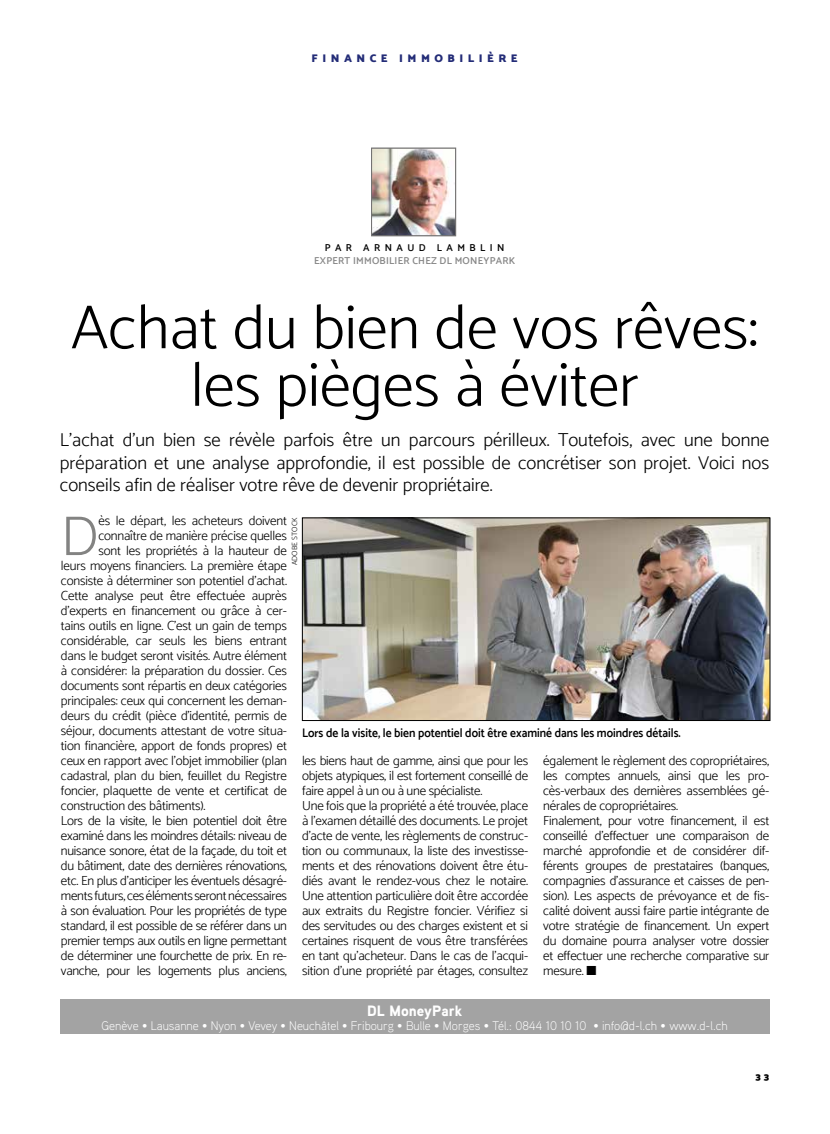
<style>
.page{position:relative;width:830px;height:1134px;background:#fff}
.page>*{position:absolute;margin:0;border:0;box-sizing:border-box;transform-origin:0 0}
.t1{font:300 62.5px/57.5px "Catamaran";color:#000;text-align:center}
.t2{font:300 56.38px "Catamaran";color:#838382}
.t3{font:300 18.75px/22.5px "Catamaran";color:#000;text-align:justify}
.t4{font:900 15px "Aaux Pro";color:#fff}
.t5{font:300 13.12px/15px "Catamaran";letter-spacing:-.01em;color:#000}
.t6{font:300 12.5px "Aaux Pro";color:#fff}
.t7{font:600 12.5px "Catamaran";color:#000;scale:.92 1}
.t8{font:900 11.25px "Catamaran";letter-spacing:.4em;color:#232c77}
.t9{font:600 10px "Catamaran";letter-spacing:.02em;color:#878787}
.t10{font:600 10px "Catamaran";letter-spacing:.445em;color:#000}
.t11{font:900 10px "Catamaran";color:#000}
.t12{font:300 7.5px "Catamaran";letter-spacing:.01em;color:#000}
</style>
<div class="page">
<img style="left:373px;top:150px;width:80px;height:84px">
<div style="left:371px;top:148px;width:85px;height:88px;border:1px solid #747373"></div>
<div style="left:60px;top:999px;width:709px;height:35px;background:#a3a3a3"></div>
<img style="left:304px;top:520px;width:464px;height:199px">
<div style="left:302px;top:518px;width:468px;height:203px;border:1px solid #000"></div>
<p class="t8" style="left:311px;top:52px;width:207px">FINANCE IMMOBILIÈRE</p>
<p class="t10" style="left:324px;top:242px;width:181px">PAR ARNAUD LAMBLIN</p>
<p class="t9" style="left:314px;top:254px;width:202px">EXPERT IMMOBILIER CHEZ DL MONEYPARK</p>
<h1 class="t1" style="left:71px;top:298px;width:688px">Achat du bien de vos rêves: les pièges à éviter</h1>
<p class="t3" style="left:60px;top:428px;width:710px">L’achat d’un bien se révèle parfois être un parcours périlleux. Toutefois, avec une bonne préparation et une analyse approfondie, il est possible de concrétiser son projet. Voici nos conseils afin de réaliser votre rêve de devenir propriétaire.</p>
<h2 class="t2" style="left:61px;top:503px;width:39px">D</h2>
<p class="t5" style="left:98px;top:513px;width:190px">ès le départ, les acheteurs doivent</p>
<p class="t12" style="left:290px;top:565px;width:49px;rotate:-90deg">ADOBE STOCK</p>
<p class="t5" style="left:98px;top:528px;width:190px">connaître de manière précise quelles</p>
<p class="t5" style="left:98px;top:543px;width:190px">sont les propriétés à la hauteur de</p>
<p class="t5" style="left:61px;top:558px;width:227px">leurs moyens financiers. La première étape</p>
<p class="t5" style="left:61px;top:573px;width:227px">consiste à déterminer son potentiel d’achat.</p>
<p class="t5" style="left:61px;top:588px;width:227px">Cette analyse peut être effectuée auprès</p>
<p class="t5" style="left:61px;top:603px;width:227px">d’experts en financement ou grâce à cer-</p>
<p class="t5" style="left:61px;top:618px;width:227px">tains outils en ligne. C’est un gain de temps</p>
<p class="t5" style="left:61px;top:633px;width:227px">considérable, car seuls les biens entrant</p>
<p class="t5" style="left:61px;top:648px;width:227px">dans le budget seront visités. Autre élément</p>
<p class="t5" style="left:61px;top:663px;width:227px">à considérer: la préparation du dossier. Ces</p>
<p class="t5" style="left:61px;top:678px;width:227px">documents sont répartis en deux catégories</p>
<p class="t5" style="left:61px;top:693px;width:227px">principales: ceux qui concernent les deman-</p>
<p class="t5" style="left:61px;top:708px;width:227px">deurs du crédit (pièce d’identité, permis de</p>
<p class="t5" style="left:61px;top:723px;width:227px">séjour, documents attestant de votre situa-</p>
<p class="t5" style="left:61px;top:738px;width:227px">tion financière, apport de fonds propres) et</p>
<p class="t5" style="left:61px;top:753px;width:227px">ceux en rapport avec l’objet immobilier (plan</p>
<p class="t5" style="left:61px;top:768px;width:227px">cadastral, plan du bien, feuillet du Registre</p>
<p class="t5" style="left:61px;top:783px;width:227px">foncier, plaquette de vente et certificat de</p>
<p class="t5" style="left:61px;top:798px;width:146px">construction des bâtiments).</p>
<p class="t5" style="left:61px;top:813px;width:227px">Lors de la visite, le bien potentiel doit être</p>
<p class="t5" style="left:61px;top:828px;width:227px">examiné dans les moindres détails: niveau de</p>
<p class="t5" style="left:61px;top:843px;width:227px">nuisance sonore, état de la façade, du toit et</p>
<p class="t5" style="left:61px;top:858px;width:227px">du bâtiment, date des dernières rénovations,</p>
<p class="t5" style="left:61px;top:873px;width:227px">etc. En plus d’anticiper les éventuels désagré-</p>
<p class="t5" style="left:61px;top:888px;width:227px">ments futurs, ces éléments seront nécessaires</p>
<p class="t5" style="left:61px;top:903px;width:227px">à son évaluation. Pour les propriétés de type</p>
<p class="t5" style="left:61px;top:918px;width:227px">standard, il est possible de se référer dans un</p>
<p class="t5" style="left:61px;top:933px;width:227px">premier temps aux outils en ligne permettant</p>
<p class="t5" style="left:61px;top:948px;width:227px">de déterminer une fourchette de prix. En re-</p>
<p class="t5" style="left:61px;top:963px;width:227px">vanche, pour les logements plus anciens,</p>
<p class="t7" style="left:302px;top:726px;width:413px">Lors de la visite, le bien potentiel doit être examiné dans les moindres détails.</p>
<p class="t5" style="left:302px;top:753px;width:227px">les biens haut de gamme, ainsi que pour les objets atypiques, il est fortement conseillé de faire appel à un ou à une spécialiste.<br>Une fois que la propriété a été trouvée, place à l’examen détaillé des documents. Le projet d’acte de vente, les règlements de construc&shy;tion ou communaux, la liste des investisse&shy;ments et des rénovations doivent être étu&shy;diés avant le rendez-vous chez le notaire.<br>Une attention particulière doit être accordée aux extraits du Registre foncier. Vérifiez si des servitudes ou des charges existent et si certaines risquent de vous être transférées en tant qu’acheteur. Dans le cas de l’acqui&shy;sition d’une propriété par étages, consultez</p>
<p class="t5" style="left:543px;top:753px;width:227px">également le règlement des copropriétaires, les comptes annuels, ainsi que les pro&shy;cès-verbaux des dernières assemblées gé&shy;nérales de copropriétaires.<br>Finalement, pour votre financement, il est conseillé d’effectuer une comparaison de marché approfondie et de considérer dif&shy;férents groupes de prestataires (banques, compagnies d’assurance et caisses de pen&shy;sion). Les aspects de prévoyance et de fis&shy;calité doivent aussi faire partie intégrante de votre stratégie de financement. Un expert du domaine pourra analyser votre dossier et effectuer une recherche comparative sur mesure. ■</p>
<p class="t4" style="left:367px;top:1001px;width:97px">DL MoneyPark</p>
<p class="t6" style="left:101px;top:1018px;width:627px">Genève • Lausanne • Nyon • Vevey • Neuchâtel • Fribourg • Bulle • Morges • Tél.: 0844 10 10 10 • info@d-l.ch • www.d-l.ch</p>
<p class="t11" style="left:755px;top:1070px;width:15px">3 3</p>
</div>
